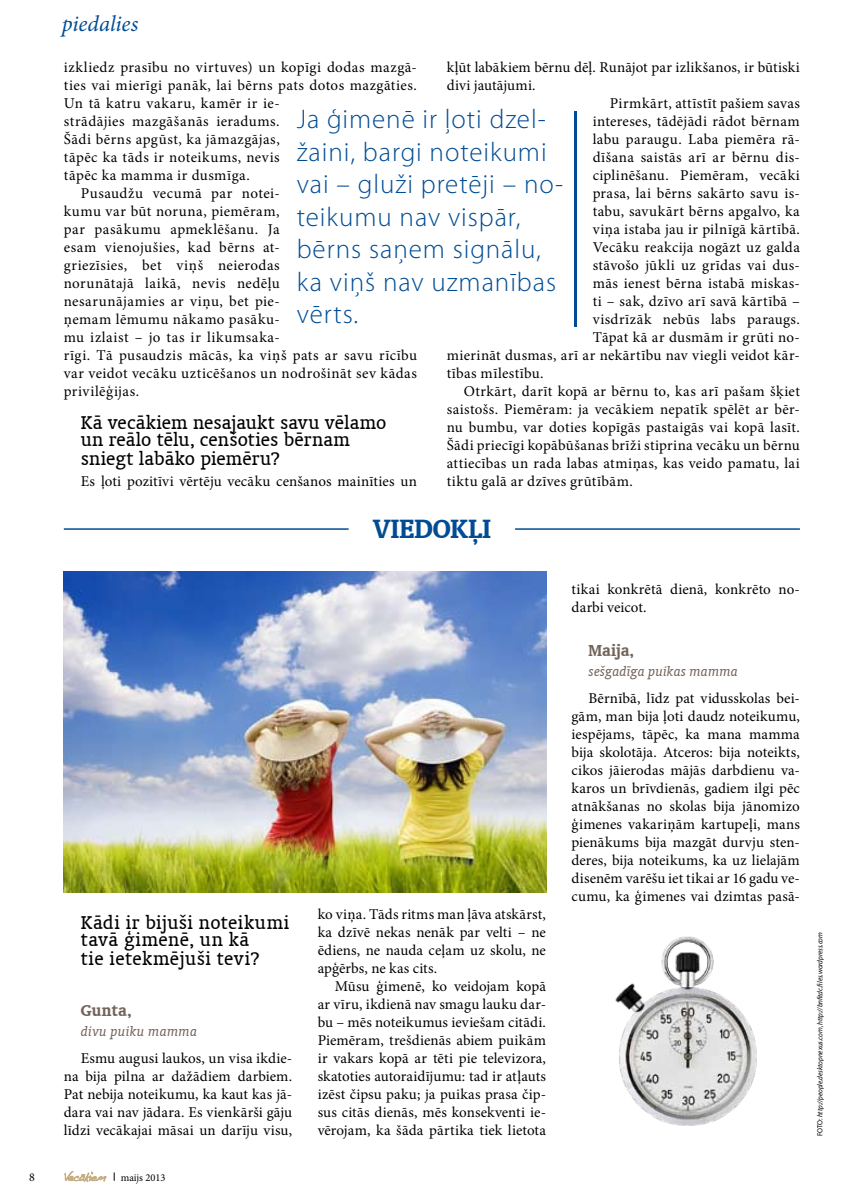
<style>
.page{position:relative;width:851px;height:1200px;background:#fff}
.page>*{position:absolute;margin:0;border:0;box-sizing:border-box;transform-origin:0 0}
.t1{font:30px "Oranda CE Bold";letter-spacing:.01em;color:#004c94}
.t2{font:300 27px/32.4px "Myriad Pro";letter-spacing:.035em;color:#004c94}
.t3{font:italic 22.5px "Minion Pro";letter-spacing:-.005em;color:#004c94}
.t4{font:21px/16.5px "Oranda CE Roman";letter-spacing:.015em;color:#000}
.t5{font:18px "Oranda CE Bold";letter-spacing:.01em;color:#74635a}
.t6{font:15px/18px "Minion Pro";letter-spacing:.025em;color:#000;text-align:justify}
.t7{font:15px/18px "Minion Pro";letter-spacing:.005em;color:#000}
.t8{font:15px "Oranda CE Italic";color:#74635a}
.t9{font:15px "Minion Pro";letter-spacing:.045em;color:#000}
.t10{font:15px "Minion Pro";color:#000}
.t11{font:12px "Minion Pro";color:#000}
.t12{font:10.5px "Minion Pro";color:#000}
.t13{font:italic 7.5px "Myriad Pro";letter-spacing:-.01em;color:#000;scale:.95 1}
.s1{font-style:normal}
</style>
<div class="page">
<svg style="left:65px;top:1171px;width:41px;height:10px"></svg>
<hr style="left:64px;top:528px;width:284px;height:1px;background:#004c94">
<hr style="left:515px;top:528px;width:284px;height:1px;background:#004c94">
<img style="left:64px;top:571px;width:482px;height:321px">
<img style="left:615px;top:936px;width:142px;height:190px">
<hr style="left:574px;top:111px;width:2px;height:215px;background:#004c94">
<h3 class="t3" style="left:62px;top:8px;width:78px">piedalies</h3>
<p class="t6" style="left:64px;top:58px;width:354px">izkliedz prasību no virtuves) un kopīgi dodas mazgā-</p>
<p class="t6" style="left:64px;top:76px;width:354px">ties vai mierīgi panāk, lai bērns pats dotos mazgāties.</p>
<p class="t9" style="left:64px;top:93px;width:217px">Un tā katru vakaru, kamēr ir ie-</p>
<p class="t6" style="left:64px;top:112px;width:217px">strādājies mazgāšanās ieradums.</p>
<p class="t6" style="left:64px;top:130px;width:217px">Šādi bērns apgūst, ka jāmazgājas,</p>
<p class="t6" style="left:64px;top:148px;width:217px">tāpēc ka tāds ir noteikums, nevis</p>
<p class="t6" style="left:64px;top:166px;width:187px">tāpēc ka mamma ir dusmīga.</p>
<p class="t6" style="left:81px;top:184px;width:200px">Pusaudžu vecumā par notei-</p>
<p class="t6" style="left:64px;top:202px;width:217px">kumu var būt noruna, piemēram,</p>
<p class="t6" style="left:64px;top:220px;width:217px">par pasākumu apmeklēšanu. Ja</p>
<p class="t6" style="left:64px;top:238px;width:217px">esam vienojušies, kad bērns at-</p>
<p class="t6" style="left:64px;top:256px;width:217px">griezīsies, bet viņš neierodas</p>
<p class="t6" style="left:64px;top:274px;width:217px">norunātajā laikā, nevis nedēļu</p>
<p class="t6" style="left:64px;top:292px;width:217px">nesarunājamies ar viņu, bet pie-</p>
<p class="t6" style="left:64px;top:310px;width:217px">ņemam lēmumu nākamo pasāku-</p>
<p class="t6" style="left:64px;top:328px;width:217px">mu izlaist – jo tas ir likumsaka-</p>
<p class="t6" style="left:64px;top:346px;width:354px">rīgi. Tā pusaudzis mācās, ka viņš pats ar savu rīcību</p>
<p class="t6" style="left:64px;top:364px;width:354px">var veidot vecāku uzticēšanos un nodrošināt sev kādas</p>
<p class="t6" style="left:64px;top:382px;width:77px">privilēģijas.</p>
<h3 class="t4" style="left:81px;top:414px;width:307px">Kā vecākiem nesajaukt savu vēlamo un reālo tēlu, cenšoties bērnam</h3>
<h3 class="t4" style="left:81px;top:450px;width:201px">sniegt labāko piemēru?</h3>
<p class="t6" style="left:81px;top:472px;width:337px">Es ļoti pozitīvi vērtēju vecāku cenšanos mainīties un</p>
<p class="t7" style="left:446px;top:58px;width:354px">kļūt labākiem bērnu dēļ. Runājot par izlikšanos, ir būtiski</p>
<p class="t10" style="left:446px;top:75px;width:90px">divi jautājumi.</p>
<p class="t6" style="left:609px;top:94px;width:192px">Pirmkārt, attīstīt pašiem savas</p>
<p class="t6" style="left:592px;top:112px;width:209px">intereses, tādējādi rādot bērnam</p>
<p class="t6" style="left:592px;top:130px;width:209px">labu paraugu. Laba piemēra rā-</p>
<p class="t6" style="left:592px;top:148px;width:209px">dīšana saistās arī ar bērnu dis-</p>
<p class="t6" style="left:592px;top:166px;width:209px">ciplinēšanu. Piemēram, vecāki</p>
<p class="t6" style="left:592px;top:184px;width:209px">prasa, lai bērns sakārto savu is-</p>
<p class="t6" style="left:592px;top:202px;width:209px">tabu, savukārt bērns apgalvo, ka</p>
<p class="t6" style="left:592px;top:220px;width:209px">viņa istaba jau ir pilnīgā kārtībā.</p>
<p class="t6" style="left:592px;top:238px;width:209px">Vecāku reakcija nogāzt uz galda</p>
<p class="t6" style="left:592px;top:256px;width:209px">stāvošo jūkli uz grīdas vai dus-</p>
<p class="t6" style="left:592px;top:274px;width:209px">mās ienest bērna istabā miskas-</p>
<p class="t6" style="left:592px;top:292px;width:209px">ti – sak, dzīvo arī savā kārtībā –</p>
<p class="t6" style="left:592px;top:310px;width:209px">visdrīzāk nebūs labs paraugs.</p>
<p class="t6" style="left:592px;top:328px;width:209px">Tāpat kā ar dusmām ir grūti no-</p>
<p class="t6" style="left:446px;top:346px;width:354px">mierināt dusmas, arī ar nekārtību nav viegli veidot kār-</p>
<p class="t6" style="left:446px;top:364px;width:98px">tības mīlestību.</p>
<p class="t6" style="left:463px;top:382px;width:337px">Otrkārt, darīt kopā ar bērnu to, kas arī pašam šķiet</p>
<p class="t6" style="left:446px;top:400px;width:354px">saistošs. Piemēram: ja vecākiem nepatīk spēlēt ar bēr-</p>
<p class="t6" style="left:446px;top:418px;width:354px">nu bumbu, var doties kopīgās pastaigās vai kopā lasīt.</p>
<p class="t6" style="left:446px;top:436px;width:354px">Šādi priecīgi kopābūšanas brīži stiprina vecāku un bērnu</p>
<p class="t6" style="left:446px;top:454px;width:354px">attiecības un rada labas atmiņas, kas veido pamatu, lai</p>
<p class="t6" style="left:446px;top:472px;width:187px">tiktu galā ar dzīves grūtībām.</p>
<h2 class="t2" style="left:297px;top:104px;width:268px">Ja ģimenē ir ļoti dzel&shy;žaini, bargi noteikumi vai – gluži pretēji – no&shy;teikumu nav vispār, bērns saņem signālu, ka viņš nav uzmanības vērts.</h2>
<h3 class="t4" style="left:81px;top:913px;width:210px">Kādi ir bijuši noteikumi tavā ģimenē, un kā</h3>
<h3 class="t4" style="left:81px;top:949px;width:180px">tie ietekmējuši tevi?</h3>
<p class="t5" style="left:81px;top:999px;width:52px">Gunta,</p>
<p class="t8" style="left:81px;top:1021px;width:118px">divu puiku mamma</p>
<p class="t6" style="left:64px;top:1048px;width:230px;text-indent:17px">Esmu augusi laukos, un visa ikdie&shy;na bija pilna ar dažādiem darbiem.<br>Pat nebija noteikumu, ka kaut kas jā&shy;dara vai nav jādara. Es vienkārši gāju līdzi vecākajai māsai un darīju visu,</p>
<p class="t11" style="left:29px;top:1168px;width:7px">8</p>
<p class="t12" style="left:121px;top:1169px;width:46px">maijs 2013</p>
<h1 class="t1" style="left:372px;top:510px;width:120px">viedokļi</h1>
<p class="t6" style="left:317px;top:904px;width:230px">ko viņa. Tāds ritms man ļāva atskārst, ka dzīvē nekas nenāk par velti – ne ēdiens, ne nauda ceļam uz skolu, ne apģērbs, ne kas cits.</p>
<p class="t6" style="left:317px;top:976px;width:230px;text-indent:17px">Mūsu ģimenē, ko veidojam kopā ar vīru, ikdienā nav smagu lauku dar&shy;bu – mēs noteikumus ieviešam citādi.<br>Piemēram, trešdienās abiem puikām ir vakars kopā ar tēti pie televizora, skatoties autoraidījumu: tad ir atļauts izēst čipsu paku; ja puikas prasa čip&shy;sus citās dienās, mēs konsekventi ie&shy;vērojam, ka šāda pārtika tiek lietota</p>
<p class="t7" style="left:571px;top:580px;width:230px">tikai konkrētā dienā, konkrēto no&shy;darbi veicot.</p>
<p class="t5" style="left:588px;top:639px;width:47px">Maija,</p>
<p class="t8" style="left:588px;top:661px;width:151px">sešgadīga puikas mamma</p>
<p class="t6" style="left:571px;top:688px;width:230px;text-indent:17px">Bērnībā, līdz pat vidusskolas bei&shy;gām, man bija ļoti daudz noteikumu, iespējams, tāpēc, ka mana mamma bija skolotāja. Atceros: bija noteikts, cikos jāierodas mājās darbdienu va&shy;karos un brīvdienās, gadiem ilgi pēc atnākšanas no skolas bija jānomizo ģimenes vakariņām kartupeļi, mans pienākums bija mazgāt durvju sten&shy;deres, bija noteikums, ka uz lielajām disenēm varēšu iet tikai ar 16 gadu ve&shy;cumu, ka ģimenes vai dzimtas pasā-</p>
<p class="t13" style="left:815px;top:1135px;width:216px;rotate:-90deg"><span class="s1">FOTO:</span> http://people.desktopnexus.com, http://bnfitdc.files.wordpress.com</p>
</div>
